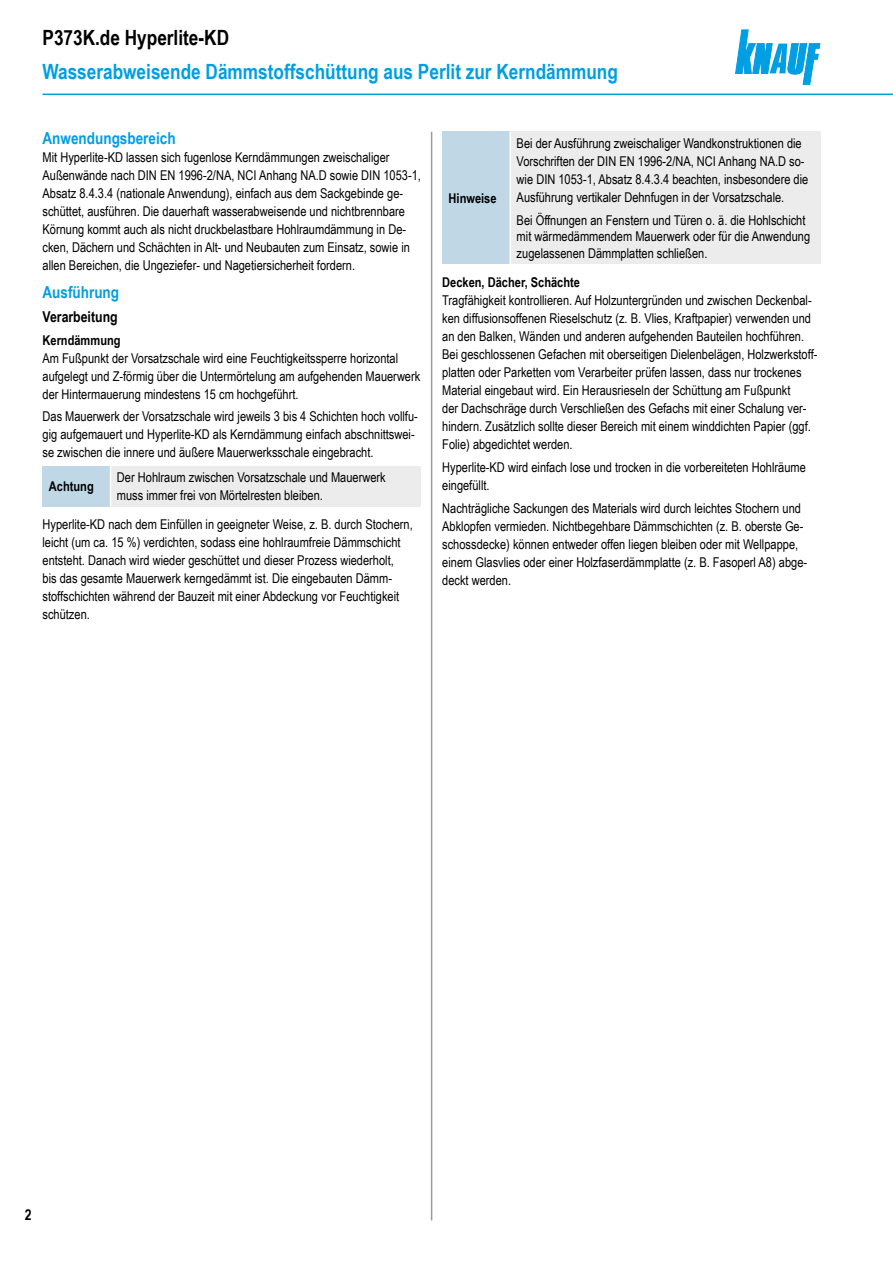
<style>
.page{position:relative;width:893px;height:1263px;background:#fff}
.page>*{position:absolute;margin:0;border:0;box-sizing:border-box;transform-origin:0 0}
.t1{font:700 21px "Arial Narrow";color:#009ee3}
.t2{font:700 21px "Arial Narrow";color:#000}
.Ue3_11cyan_TB{font:700 16.5px "Arial Narrow";color:#009ee3}
.Ue4_10schwarz_TB{font:700 15px "Arial Narrow";color:#000}
.Text_TB{font:13.5px/18px "Arial Narrow";color:#000}
.Text_Abs_o_TB{font:13.5px/18px "Arial Narrow";color:#000}
.Hinweis_Text_Abs_o_T{font:13.5px/16.5px "Arial Narrow";color:#000}
.Ue5_9schwarz_TB{font:700 13.5px "Arial Narrow";color:#000}
.Hinweis_TB{font:700 13.5px "Arial Narrow";color:#000}
</style>
<div class="page">
<svg style="left:735px;top:30px;width:85px;height:54px"></svg>
<hr style="left:431px;top:132px;width:1px;height:1088px;background:#9c9c9d">
<hr style="left:43px;top:94px;width:850px;height:1px;background:#009ee3">
<div style="left:43px;top:466px;width:68px;height:40px;background:#c0d8e6"></div>
<div style="left:111px;top:466px;width:310px;height:40px;background:#ececec"></div>
<hr style="left:110px;top:466px;width:1px;height:40px;background:#fff">
<div style="left:442px;top:132px;width:68px;height:132px;background:#c0d8e6"></div>
<div style="left:510px;top:132px;width:311px;height:132px;background:#ececec"></div>
<hr style="left:509px;top:132px;width:2px;height:132px;background:#fff">
<h1 class="t2" style="left:43px;top:22px;width:188px">P373K.de Hyperlite-KD</h1>
<h1 class="t1" style="left:43px;top:56px;width:577px">Wasserabweisende Dämmstoffschüttung aus Perlit zur Kerndämmung</h1>
<p class="Ue3_11cyan_TB" style="left:43px;top:125px;width:135px">Anwendungsbereich</p>
<p class="Text_TB" style="left:43px;top:147px;width:380px">Mit Hyperlite-KD lassen sich fugenlose Kerndämmungen zweischaliger Außenwände nach DIN EN 1996-2/NA, NCI Anhang NA.D sowie DIN 1053-1, Absatz 8.4.3.4 (nationale Anwendung), einfach aus dem Sackgebinde ge&shy;schüttet, ausführen. Die dauerhaft wasserabweisende und nichtbrennbare Körnung kommt auch als nicht druckbelastbare Hohlraumdämmung in De&shy;cken, Dächern und Schächten in Alt- und Neubauten zum Einsatz, sowie in allen Bereichen, die Ungeziefer- und Nagetiersicherheit fordern.</p>
<p class="Ue3_11cyan_TB" style="left:43px;top:280px;width:78px">Ausführung</p>
<p class="Ue4_10schwarz_TB" style="left:43px;top:305px;width:77px">Verarbeitung</p>
<p class="Ue5_9schwarz_TB" style="left:43px;top:330px;width:80px">Kerndämmung</p>
<p class="Text_TB" style="left:43px;top:348px;width:379px">Am Fußpunkt der Vorsatzschale wird eine Feuchtigkeitssperre horizontal aufgelegt und Z-förmig über die Untermörtelung am aufgehenden Mauerwerk der Hintermauerung mindestens 15 cm hochgeführt.</p>
<p class="Text_Abs_o_TB" style="left:43px;top:407px;width:377px">Das Mauerwerk der Vorsatzschale wird jeweils 3 bis 4 Schichten hoch vollfu&shy;gig aufgemauert und Hyperlite-KD als Kerndämmung einfach abschnittswei&shy;se zwischen die innere und äußere Mauerwerksschale eingebracht.</p>
<p class="Hinweis_TB" style="left:49px;top:476px;width:46px">Achtung</p>
<p class="Text_TB" style="left:117px;top:468px;width:270px">Der Hohlraum zwischen Vorsatzschale und Mauerwerk muss immer frei von Mörtelresten bleiben.</p>
<p class="Text_TB" style="left:43px;top:514px;width:372px">Hyperlite-KD nach dem Einfüllen in geeigneter Weise, z. B. durch Stochern, leicht (um ca. 15 %) verdichten, sodass eine hohlraumfreie Dämmschicht entsteht. Danach wird wieder geschüttet und dieser Prozess wiederholt,<br>bis das gesamte Mauerwerk kerngedämmt ist. Die eingebauten Dämm&shy;stoffschichten während der Bauzeit mit einer Abdeckung vor Feuchtigkeit schützen.</p>
<p class="Text_TB" style="left:517px;top:134px;width:293px">Bei der Ausführung zweischaliger Wandkonstruktionen die Vorschriften der DIN EN 1996-2/NA, NCI Anhang NA.D so&shy;wie DIN 1053-1, Absatz 8.4.3.4 beachten, insbesondere die Ausführung vertikaler Dehnfugen in der Vorsatzschale.</p>
<p class="Hinweis_Text_Abs_o_T" style="left:517px;top:211px;width:295px">Bei Öffnungen an Fenstern und Türen o. ä. die Hohlschicht mit wärmedämmendem Mauerwerk oder für die Anwendung zugelassenen Dämmplatten schließen.</p>
<p class="Ue5_9schwarz_TB" style="left:442px;top:272px;width:139px">Decken, Dächer, Schächte</p>
<p class="Text_TB" style="left:442px;top:291px;width:377px">Tragfähigkeit kontrollieren. Auf Holzuntergründen und zwischen Deckenbal&shy;ken diffusionsoffenen Rieselschutz (z. B. Vlies, Kraftpapier) verwenden und an den Balken, Wänden und anderen aufgehenden Bauteilen hochführen.<br>Bei geschlossenen Gefachen mit oberseitigen Dielenbelägen, Holzwerkstoff&shy;platten oder Parketten vom Verarbeiter prüfen lassen, dass nur trockenes Material eingebaut wird. Ein Herausrieseln der Schüttung am Fußpunkt<br>der Dachschräge durch Verschließen des Gefachs mit einer Schalung ver&shy;hindern. Zusätzlich sollte dieser Bereich mit einem winddichten Papier (ggf.<br>Folie) abgedichtet werden.</p>
<p class="Text_Abs_o_TB" style="left:442px;top:458px;width:365px">Hyperlite-KD wird einfach lose und trocken in die vorbereiteten Hohlräume eingefüllt.</p>
<p class="Text_Abs_o_TB" style="left:442px;top:498px;width:366px">Nachträgliche Sackungen des Materials wird durch leichtes Stochern und Abklopfen vermieden. Nichtbegehbare Dämmschichten (z. B. oberste Ge&shy;schossdecke) können entweder offen liegen bleiben oder mit Wellpappe, einem Glasvlies oder einer Holzfaserdämmplatte (z. B. Fasoperl A8) abge&shy;deckt werden.</p>
<p class="Hinweis_TB" style="left:449px;top:188px;width:49px">Hinweise</p>
<p class="Ue4_10schwarz_TB" style="left:25px;top:1204px;width:8px">2</p>
</div>
